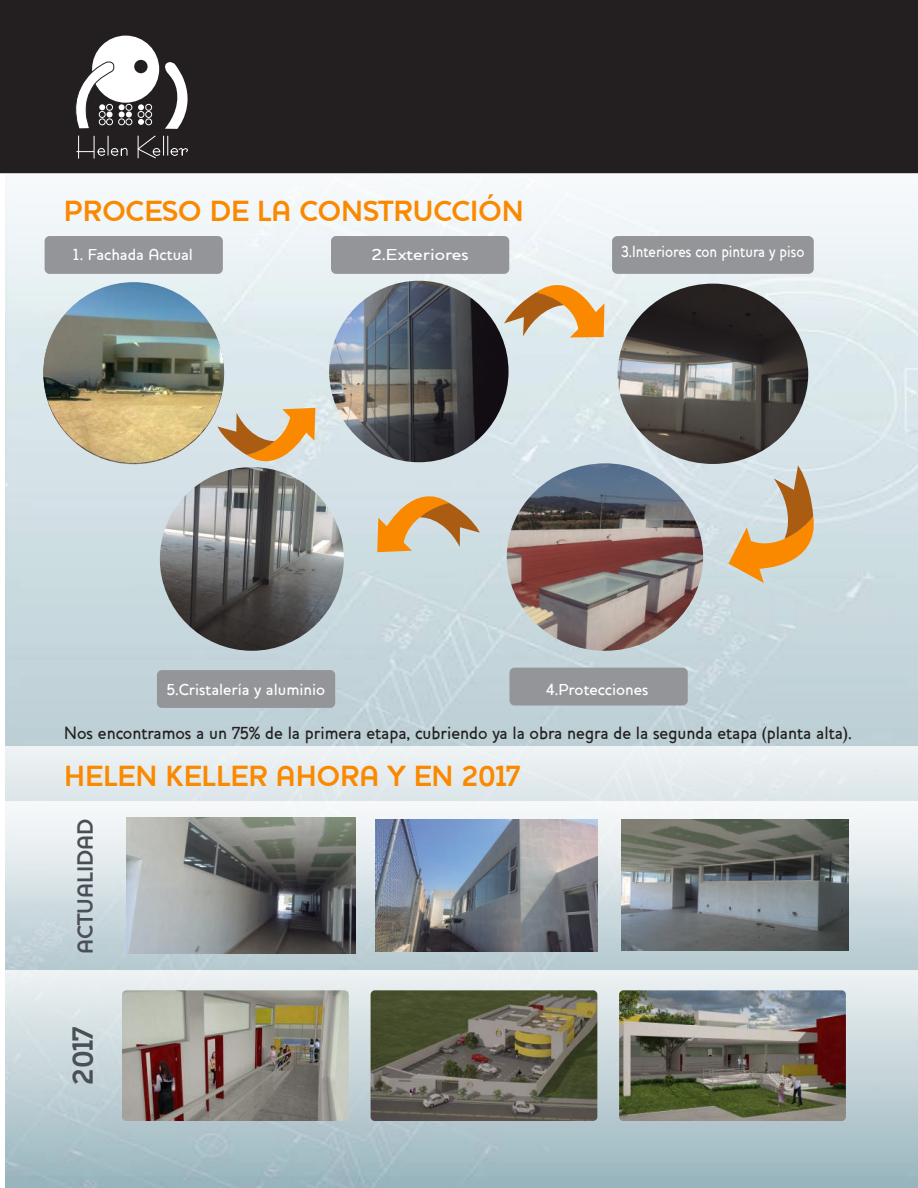
<style>
.page{position:relative;width:918px;height:1188px;background:#fff}
.page>*{position:absolute;margin:0;border:0;box-sizing:border-box;transform-origin:0 0}
.t1{font:700 29.55px "Houschka";color:#fa8900}
.t2{font:700 29.55px "Houschka";color:#4a4f55}
.t3{font:700 22.35px "Houschka";color:#4a4f55}
.t4{font:500 18px "Houschka";color:#231f20;scale:.95 1}
.t5{font:500 16.35px "Houschka";color:#fff}
.t6{font:500 16.35px "Houschka";color:#fff;scale:.89 1}
.t7{font:500 16.35px "Houschka";color:#fff;scale:1.15 1}
</style>
<div class="page">
<div style="left:0;top:0;width:918px;height:173px;background:#231f20"></div>
<svg style="left:75px;top:36px;width:113px;height:123px"></svg>
<div style="left:0;top:173px;width:918px;height:156px;background:linear-gradient(to bottom,#f8fafd,#e1ecef)"></div>
<div style="left:0;top:746px;width:918px;height:156px;background:#e6edef"></div>
<svg style="left:0;top:802px;width:918px;height:169px"></svg>
<img style="left:126px;top:817px;width:230px;height:136px">
<div style="left:0;top:971px;width:918px;height:204px;background:linear-gradient(to bottom,#edf2f3,#9fb9c1)"></div>
<img style="left:43px;top:282px;width:181px;height:181px;border-radius:90px">
<svg style="left:217px;top:408px;width:98px;height:70px;background:#d9bb94"></svg>
<svg style="left:377px;top:479px;width:103px;height:73px;background:#d5bc99"></svg>
<svg style="left:504px;top:268px;width:100px;height:69px;background:#e2c39a"></svg>
<svg style="left:728px;top:465px;width:92px;height:118px;background:#d4be9c"></svg>
<div style="left:45px;top:236px;width:178px;height:38px;background:#939598;border-radius:5px"></div>
<div style="left:331px;top:236px;width:178px;height:38px;background:#939598;border-radius:5px"></div>
<div style="left:612px;top:236px;width:202px;height:38px;background:#939598;border-radius:5px"></div>
<div style="left:157px;top:670px;width:178px;height:38px;background:#939598;border-radius:5px"></div>
<div style="left:510px;top:668px;width:178px;height:38px;background:#939598;border-radius:5px"></div>
<img style="left:122px;top:990px;width:227px;height:131px">
<img style="left:371px;top:990px;width:226px;height:131px">
<img style="left:619px;top:990px;width:227px;height:131px">
<img style="left:376px;top:819px;width:221px;height:132px">
<img style="left:621px;top:819px;width:227px;height:131px">
<img style="left:329px;top:281px;width:180px;height:181px">
<img style="left:618px;top:284px;width:190px;height:180px">
<img style="left:160px;top:467px;width:184px;height:184px;border-radius:92px">
<img style="left:507px;top:463px;width:196px;height:188px">
<h1 class="t1" style="left:64px;top:193px;width:461px">PROCESO DE LA CONSTRUCCIÓN</h1>
<p class="t5" style="left:73px;top:245px;width:121px">1. Fachada Actual</p>
<p class="t7" style="left:371px;top:245px;width:86px">2.Exteriores</p>
<p class="t6" style="left:621px;top:242px;width:207px">3.Interiores con pintura y piso</p>
<p class="t5" style="left:167px;top:680px;width:160px">5.Cristalería y aluminio</p>
<p class="t5" style="left:546px;top:680px;width:104px">4.Protecciones</p>
<p class="t4" style="left:64px;top:722px;width:831px">Nos encontramos a un 75% de la primera etapa, cubriendo ya la obra negra de la segunda etapa (planta alta).</p>
<h1 class="t1" style="left:64px;top:759px;width:457px">HELEN KELLER AHORA Y EN 2017</h1>
<p class="t3" style="left:72px;top:954px;width:137px;rotate:-90deg">ACTUALIDAD</p>
<h1 class="t2" style="left:65px;top:1085px;width:60px;rotate:-90deg">2017</h1>
</div>
